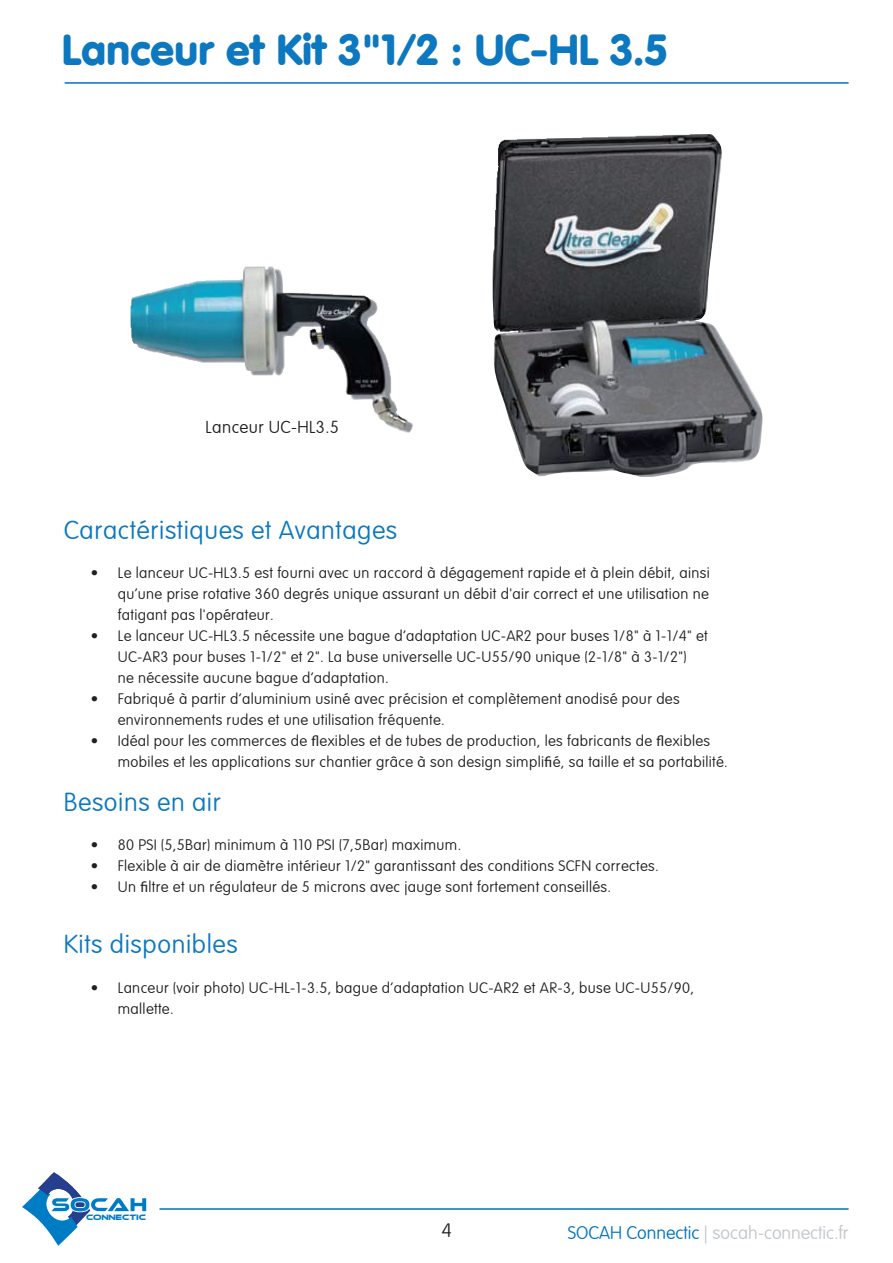
<style>
.page{position:relative;width:893px;height:1263px;background:#fff}
.page>*{position:absolute;margin:0;border:0;box-sizing:border-box;transform-origin:0 0}
.t1{font:900 42.45px "VAG Rounded";letter-spacing:.01em;color:#0c78bf}
.t2{font:100 25.5px "VAG Rounded Light S Si";letter-spacing:.025em;color:#0c78bf}
.t3{font:100 19.2px "VAG Rounded Light S Si";color:#231f20}
.t4{font:100 18px "VAG Rounded Light S Si";color:#c2c7cb}
.t5{font:100 16.95px "VAG Rounded Light S Si";letter-spacing:.025em;color:#231f20}
.t6{font:100 14.85px/21px "VAG Rounded Light S Si";letter-spacing:.025em;color:#231f20}
.t7{font:8.1px "Ethnocentric Rg";letter-spacing:-.035em;color:#007cc4}
.s1{font-family:"Myriad Pro";font-weight:400}
.s2{color:#0074bd}
.s3{font-family:"Minion Pro";font-weight:400}
</style>
<div class="page">
<svg style="left:22px;top:1172px;width:124px;height:74px"></svg>
<hr style="left:159px;top:1208px;width:690px;height:2px;background:#0074bd">
<hr style="left:65px;top:82px;width:784px;height:2px;background:#0074bd">
<img style="left:130px;top:266px;width:283px;height:167px">
<img style="left:492px;top:134px;width:271px;height:343px">
<h1 class="t1" style="left:62px;top:24px;width:606px">Lanceur et Kit 3"1/2 : UC-HL 3.5</h1>
<p class="t5" style="left:206px;top:417px;width:135px">Lanceur UC-HL3.5</p>
<h2 class="t2" style="left:64px;top:515px;width:335px">Caractéristiques et Avantages</h2>
<p class="t6" style="left:118px;top:562px;width:594px;text-align:justify;text-indent:-27px">• Le lanceur UC-HL3.5 est fourni avec un raccord à dégagement rapide et à plein débit, ainsi qu’une prise rotative 360 degrés unique assurant un débit d'air correct et une utilisation ne fatigant pas l'opérateur.</p>
<p class="t6" style="left:118px;top:625px;width:592px;text-indent:-27px">• Le lanceur UC-HL3.5 nécessite une bague d’adaptation UC-AR2 pour buses 1/8" à 1-1/4" et<br>UC-AR3 pour buses 1-1/2" et 2". La buse universelle UC-U55/90 unique (2-1/8" à 3-1/2")<br>ne nécessite aucune bague d’adaptation.</p>
<p class="t6" style="left:118px;top:688px;width:563px;text-indent:-27px">• Fabriqué à partir d’aluminium usiné avec précision et complètement anodisé pour des environnements rudes et une utilisation fréquente.</p>
<p class="t6" style="left:118px;top:730px;width:612px;text-indent:-27px">• Idéal pour les commerces de <span class="s1">fl</span>exibles et de tubes de production, les fabricants de <span class="s1">fl</span>exibles mobiles et les applications sur chantier grâce à son design simpli<span class="s1">fi</span>é, sa taille et sa portabilité.</p>
<h2 class="t2" style="left:64px;top:787px;width:159px">Besoins en air</h2>
<p class="t6" style="left:91px;top:834px;width:372px">• 80 PSI (5,5Bar) minimum à 110 PSI (7,5Bar) maximum.</p>
<p class="t6" style="left:91px;top:855px;width:569px">• Flexible à air de diamètre intérieur 1/2" garantissant des conditions SCFN correctes.</p>
<p class="t6" style="left:91px;top:876px;width:522px">• Un <span class="s1">fi</span>ltre et un régulateur de 5 microns avec jauge sont fortement conseillés.</p>
<h2 class="t2" style="left:64px;top:929px;width:175px">Kits disponibles</h2>
<p class="t6" style="left:118px;top:977px;width:578px;text-indent:-27px">• Lanceur (voir photo) UC-HL-1-3.5, bague d’adaptation UC-AR2 et AR-3, buse UC-U55/90, mallette.</p>
<p class="t7" style="left:86px;top:1212px;width:62px">CONNECTIC</p>
<p class="t3" style="left:441px;top:1219px;width:12px">4</p>
<p class="t4" style="left:568px;top:1222px;width:282px"><span class="s2">SOCAH Connectic</span> <span class="s3">|</span> socah-connectic.fr</p>
</div>
